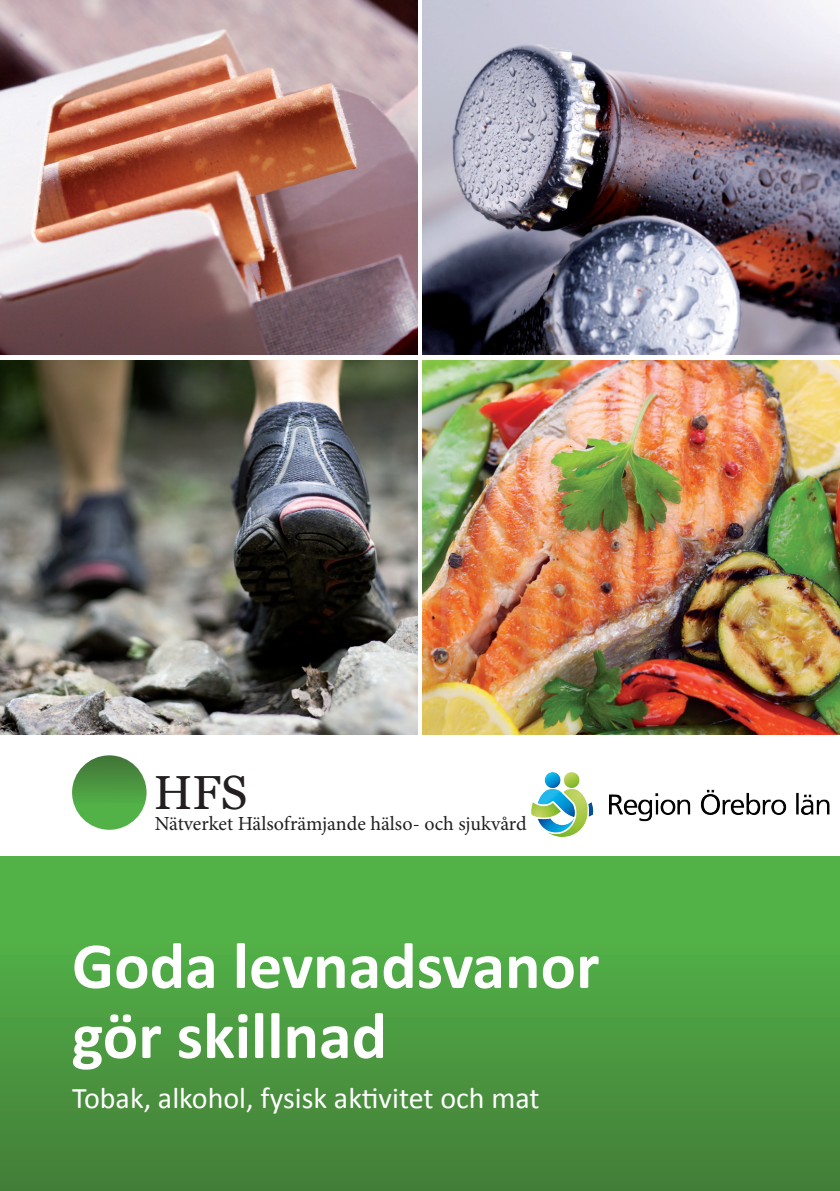
<style>
.page{position:relative;width:840px;height:1191px;background:#fff}
.page>*{position:absolute;margin:0;border:0;box-sizing:border-box;transform-origin:0 0}
.t1{font:700 66px/70px "Calibri";color:#fff}
.t2{font:47.4px "Georgia";color:#231f20}
.Grå_kapitelrubrik{font:30px "Calibri";color:#fff}
.t3{font:20px "Minion Pro";letter-spacing:-.005em;color:#231f20}
</style>
<div class="page">
<img style="left:422px;top:360px;width:417px;height:374px">
<div style="left:0;top:856px;width:839px;height:335px;background:linear-gradient(to bottom,#55bb4a,#438039)"></div>
<div style="left:72px;top:755px;width:74px;height:74px;background:linear-gradient(to bottom,#477b3d,#55bd48);border-radius:37px"></div>
<img style="left:0;top:0;width:417px;height:354px">
<img style="left:0;top:360px;width:417px;height:374px">
<img style="left:422px;top:0;width:417px;height:354px">
<img style="left:531px;top:772px;width:299px;height:64px">
<p class="t2" style="left:154px;top:766px;width:95px">HFS</p>
<p class="t3" style="left:155px;top:810px;width:373px">Nätverket Hälsofrämjande hälso- och sjukvård</p>
<p class="t1" style="left:72px;top:931px;width:528px">Goda levnadsvanor gör skillnad</p>
<p class="Grå_kapitelrubrik" style="left:72px;top:1078px;width:469px">Tobak, alkohol, fysisk aktivitet och mat</p>
</div>
